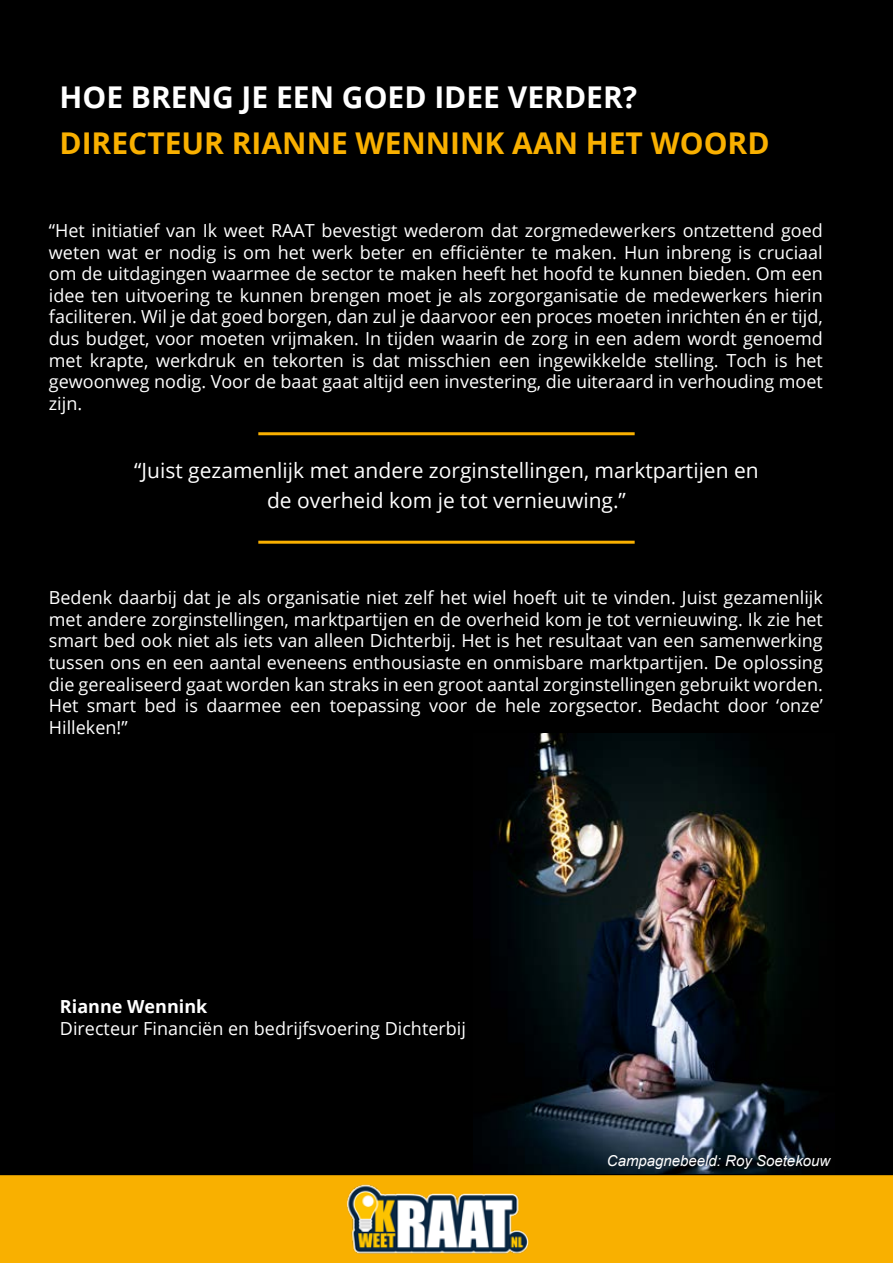
<style>
.page{position:relative;width:893px;height:1263px;background:#fff}
.page>*{position:absolute;margin:0;border:0;box-sizing:border-box;transform-origin:0 0}
.t1{font:700 30px "Open Sans";color:#f9b000}
.t2{font:700 30px "Open Sans";color:#fff}
.t3{font:21px/30px "Open Sans";color:#fff;text-align:center}
.t4{font:18px/21.6px "Open Sans";color:#fff;text-align:justify}
.t5{font:700 18px "Open Sans";color:#fff}
.t6{font:italic 15px "Arial";color:#fff}
</style>
<div class="page">
<div style="left:0;top:0;width:893px;height:1174px;background:#000"></div>
<div style="left:0;top:1174px;width:893px;height:89px;background:#f9b000"></div>
<img style="left:331px;top:1181px;width:210px;height:76px">
<img style="left:473px;top:733px;width:362px;height:441px">
<hr style="left:258px;top:432px;width:377px;height:3px;background:#f9b000">
<hr style="left:258px;top:541px;width:377px;height:3px;background:#f9b000">
<h1 class="t2" style="left:60px;top:76px;width:579px">HOE BRENG JE EEN GOED IDEE VERDER?</h1>
<h1 class="t1" style="left:60px;top:122px;width:712px">DIRECTEUR RIANNE WENNINK AAN HET WOORD</h1>
<p class="t4" style="left:49px;top:219px;width:775px">“Het initiatief van Ik weet RAAT bevestigt wederom dat zorgmedewerkers ontzettend goed weten wat er nodig is om het werk beter en efficiënter te maken. Hun inbreng is cruciaal om de uitdagingen waarmee de sector te maken heeft het hoofd te kunnen bieden. Om een idee ten uitvoering te kunnen brengen moet je als zorgorganisatie de medewerkers hierin faciliteren. Wil je dat goed borgen, dan zul je daarvoor een proces moeten inrichten én er tijd, dus budget, voor moeten vrijmaken. In tijden waarin de zorg in een adem wordt genoemd met krapte, werkdruk en tekorten is dat misschien een ingewikkelde stelling. Toch is het gewoonweg nodig. Voor de baat gaat altijd een investering, die uiteraard in verhouding moet zijn.</p>
<p class="t3" style="left:134px;top:454px;width:626px">“Juist gezamenlijk met andere zorginstellingen, marktpartijen en de overheid kom je tot vernieuwing.”</p>
<p class="t4" style="left:49px;top:586px;width:775px">Bedenk daarbij dat je als organisatie niet zelf het wiel hoeft uit te vinden. Juist gezamenlijk met andere zorginstellingen, marktpartijen en de overheid kom je tot vernieuwing. Ik zie het smart bed ook niet als iets van alleen Dichterbij. Het is het resultaat van een samenwerking tussen ons en een aantal eveneens enthousiaste en onmisbare marktpartijen. De oplossing die gerealiseerd gaat worden kan straks in een groot aantal zorginstellingen gebruikt worden.<br>Het smart bed is daarmee een toepassing voor de hele zorgsector. Bedacht door ‘onze’ Hilleken!”</p>
<p class="t5" style="left:60px;top:994px;width:149px">Rianne Wennink</p>
<p class="t4" style="left:60px;top:1017px;width:407px">Directeur Financiën en bedrijfsvoering Dichterbij</p>
<p class="t6" style="left:607px;top:1151px;width:225px">Campagnebeeld: Roy Soetekouw</p>
</div>
